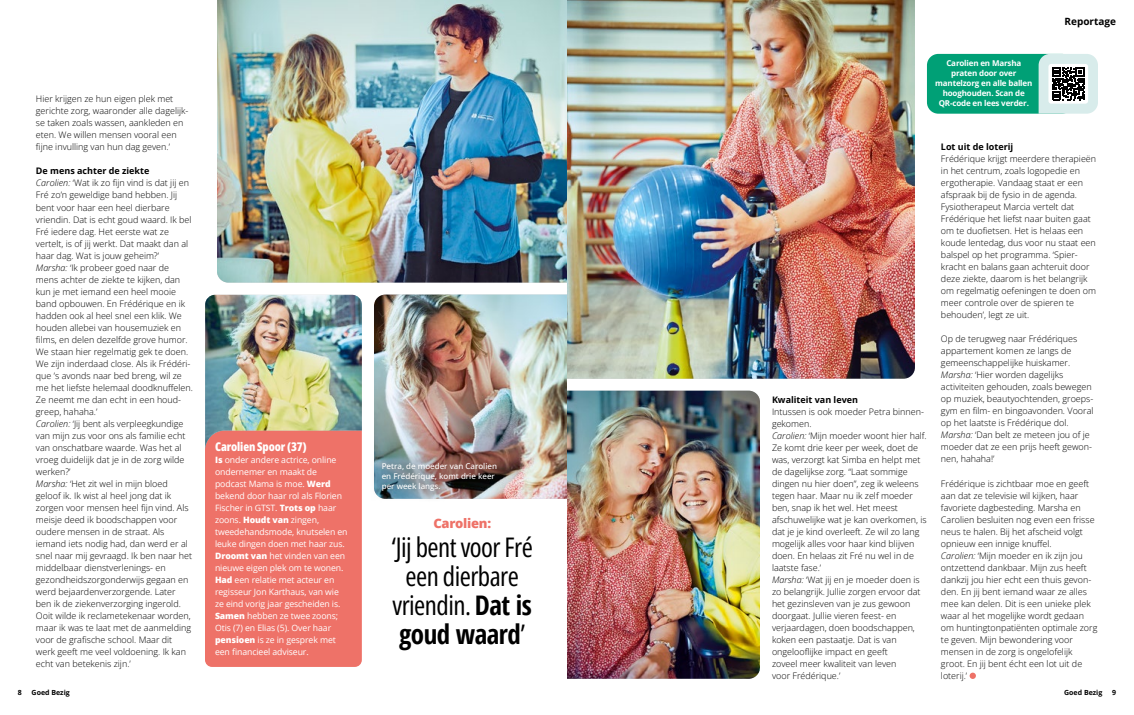
<style>
.page{position:relative;width:1134px;height:715px;background:#fff}
.page>*{position:absolute;margin:0;border:0;box-sizing:border-box;transform-origin:0 0}
.t1{font:27px/29px "Open Sans Condensed";letter-spacing:-.02em;color:#000;text-align:center}
.t2{font:700 condensed 27px "Open Sans";letter-spacing:-.02em;color:#000}
.t3{font:800 13px "Open Sans";letter-spacing:-.02em;color:#ee7268}
.t4{font:800 12px "Open Sans Condensed";letter-spacing:-.01em;color:#fff}
.t5{font:700 10px "Open Sans";color:#000}
.t6{font:300 9px/12px "Open Sans";color:#000}
.t7{font:700 9px "Open Sans";color:#000}
.t8{font:8.7px/12px "Open Sans";letter-spacing:-.01em;color:#fff}
.t9{font:700 8px/10px "Open Sans";letter-spacing:-.02em;color:#fff;text-align:center}
.t10{font:500 8px/10px "Open Sans";color:#fff}
.t11{font:700 7px "Open Sans";color:#000}
.s1{font-weight:700}
.s2{font-weight:400;font-style:italic}
.s3{font-weight:800}
.s4{font-family:"Open Sans";font-weight:700;font-stretch:condensed}
.s5{font-family:"Open Sans Condensed";font-weight:400;font-stretch:normal}
</style>
<div class="page">
<img style="left:567px;top:0;width:348px;height:378px">
<img style="left:374px;top:294px;width:193px;height:204px">
<img style="left:567px;top:390px;width:193px;height:288px">
<svg style="left:970px;top:672px;width:6px;height:6px"></svg>
<div style="left:205px;top:366px;width:157px;height:300px;background:#ee7268;border-radius:7px"></div>
<img style="left:205px;top:295px;width:157px;height:155px">
<img style="left:217px;top:0;width:350px;height:282px">
<img style="left:374px;top:450px;width:134px;height:49px">
<div style="left:927px;top:54px;width:146px;height:60px;background:#00a076;border-radius:11px"></div>
<svg style="left:1038px;top:54px;width:60px;height:60px;background:#abb9b7"></svg>
<p class="t6" style="left:36px;top:93px;width:154px">Hier krijgen ze hun eigen plek met gerichte zorg, waaronder alle dagelijk&shy;se taken zoals wassen, aankleden en eten. We willen mensen vooral een fijne invulling van hun dag geven.’</p>
<p class="t6" style="left:36px;top:165px;width:158px"><span class="s1">De mens achter de ziekte<br></span><span class="s2">Carolien:</span> ‘Wat ik zo fijn vind is dat jij en Fré zo’n geweldige band hebben. Jij bent voor haar een heel dierbare vriendin. Dat is echt goud waard. Ik bel Fré iedere dag. Het eerste wat ze vertelt, is of jij werkt. Dat maakt dan al haar dag. Wat is jouw geheim?’ <span class="s2">Marsha:</span> ‘Ik probeer goed naar de mens achter de ziekte te kijken, dan kun je met iemand een heel mooie band opbouwen. En Frédérique en ik hadden ook al heel snel een klik. We houden allebei van housemuziek en films, en delen dezelfde grove humor.<br>We staan hier regelmatig gek te doen.<br>We zijn inderdaad close. Als ik Frédéri&shy;que ’s avonds naar bed breng, wil ze me het liefste helemaal doodknuffelen.<br>Ze neemt me dan echt in een houd&shy;greep, hahaha.’<br><span class="s2">Carolien:</span> ‘Jij bent als verpleegkundige van mijn zus voor ons als familie echt van onschatbare waarde. Was het al vroeg duidelijk dat je in de zorg wilde werken?’<br><span class="s2">Marsha:</span> ‘Het zit wel in mijn bloed geloof ik. Ik wist al heel jong dat ik zorgen voor mensen heel fijn vind. Als meisje deed ik boodschappen voor oudere mensen in de straat. Als iemand iets nodig had, dan werd er al snel naar mij gevraagd. Ik ben naar het middelbaar dienstverlenings- en gezondheidszorgonderwijs gegaan en werd bejaardenverzorgende. Later ben ik de ziekenverzorging ingerold.<br>Ooit wilde ik reclametekenaar worden, maar ik was te laat met de aanmelding voor de grafische school. Maar dit werk geeft me veel voldoening. Ik kan echt van betekenis zijn.’</p>
<h3 class="t4" style="left:215px;top:438px;width:93px">Carolien Spoor (37)</h3>
<p class="t8" style="left:215px;top:453px;width:134px"><span class="s3">Is</span> onder andere actrice, online ondernemer en maakt de podcast Mama is moe. <span class="s3">Werd </span>bekend door haar rol als Florien<br>Fischer in GTST. <span class="s3">Trots op</span> haar zoons. <span class="s3">Houdt van</span> zingen, tweedehandsmode, knutselen en leuke dingen doen met haar zus.<br><span class="s3">Droomt van</span> het vinden van een nieuwe eigen plek om te wonen.<br><span class="s3">Had</span> een relatie met acteur en regisseur Jon Karthaus, van wie ze eind vorig jaar gescheiden is.<br><span class="s3">Samen</span> hebben ze twee zoons;<br>Otis (7) en Elias (5). Over haar <span class="s3">pensioen</span> is ze in gesprek met een financieel adviseur.</p>
<p class="t10" style="left:382px;top:460px;width:117px">Petra, de moeder van Carolien en Frédérique, komt drie keer per week langs.</p>
<h2 class="t3" style="left:433px;top:513px;width:59px">Carolien:</h2>
<h1 class="t1" style="left:391px;top:531px;width:143px">‘Jij bent voor Fré een dierbare vriendin. <span class="s4">Dat is</span></h1>
<h1 class="t2" style="left:399px;top:615px;width:128px">goud waard<span class="s5">’</span></h1>
<p class="t9" style="left:935px;top:57px;width:99px">Carolien en Marsha praten door over mantelzorg en alle ballen hooghouden. Scan de<br>QR-code en lees verder.</p>
<p class="t5" style="left:1064px;top:15px;width:53px">Reportage</p>
<p class="t7" style="left:772px;top:393px;width:88px">Kwaliteit van leven</p>
<p class="t6" style="left:772px;top:405px;width:156px">Intussen is ook moeder Petra binnen&shy;gekomen.<br><span class="s2">Carolien:</span> ‘Mijn moeder woont hier half.<br>Ze komt drie keer per week, doet de was, verzorgt kat Simba en helpt met de dagelijkse zorg. “Laat sommige dingen nu hier doen”, zeg ik weleens tegen haar. Maar nu ik zelf moeder ben, snap ik het wel. Het meest afschuwelijke wat je kan overkomen, is dat je je kind overleeft. Ze wil zo lang mogelijk alles voor haar kind blijven doen. En helaas zit Fré nu wel in de laatste fase.’<br><span class="s2">Marsha:</span> ‘Wat jij en je moeder doen is zo belangrijk. Jullie zorgen ervoor dat het gezinsleven van je zus gewoon doorgaat. Jullie vieren feest- en verjaardagen, doen boodschappen, koken een pastaatje. Dat is van ongelooflijke impact en geeft<br>zoveel meer kwaliteit van leven<br>voor Frédérique.’</p>
<p class="t7" style="left:941px;top:141px;width:74px">Lot uit de loterij</p>
<p class="t6" style="left:941px;top:153px;width:157px">Frédérique krijgt meerdere therapieën in het centrum, zoals logopedie en ergotherapie. Vandaag staat er een afspraak bij de fysio in de agenda.<br>Fysiotherapeut Marcia vertelt dat Frédérique het liefst naar buiten gaat om te duofietsen. Het is helaas een koude lentedag, dus voor nu staat een balspel op het programma. ‘Spier&shy;kracht en balans gaan achteruit door deze ziekte, daarom is het belangrijk om regelmatig oefeningen te doen om meer controle over de spieren te behouden’, legt ze uit.</p>
<p class="t6" style="left:941px;top:333px;width:154px">Op de terugweg naar Frédériques appartement komen ze langs de gemeenschappelijke huiskamer.<br><span class="s2">Marsha:</span> ‘Hier worden dagelijks activiteiten gehouden, zoals bewegen op muziek, beautyochtenden, groeps&shy;gym en film- en bingoavonden. Vooral op het laatste is Frédérique dol.<br><span class="s2">Marsha:</span> ‘Dan belt ze meteen jou of je moeder dat ze een prijs heeft gewon&shy;nen, hahaha!’</p>
<p class="t6" style="left:941px;top:477px;width:158px">Frédérique is zichtbaar moe en geeft aan dat ze televisie wil kijken, haar favoriete dagbesteding. Marsha en Carolien besluiten nog even een frisse neus te halen. Bij het afscheid volgt opnieuw een innige knuffel.<br><span class="s2">Carolien:</span> ‘Mijn moeder en ik zijn jou ontzettend dankbaar. Mijn zus heeft dankzij jou hier echt een thuis gevon&shy;den. En jij bent iemand waar ze alles mee kan delen. Dit is een unieke plek waar al het mogelijke wordt gedaan om huntingtonpatiënten optimale zorg te geven. Mijn bewondering voor mensen in de zorg is ongelofelijk groot. En jij bent écht een lot uit de loterij.’</p>
<p class="t11" style="left:18px;top:687px;width:6px">8</p>
<p class="t11" style="left:32px;top:687px;width:40px">Goed Bezig</p>
<p class="t11" style="left:1064px;top:687px;width:40px">Goed Bezig</p>
<p class="t11" style="left:1112px;top:687px;width:6px">9</p>
</div>
